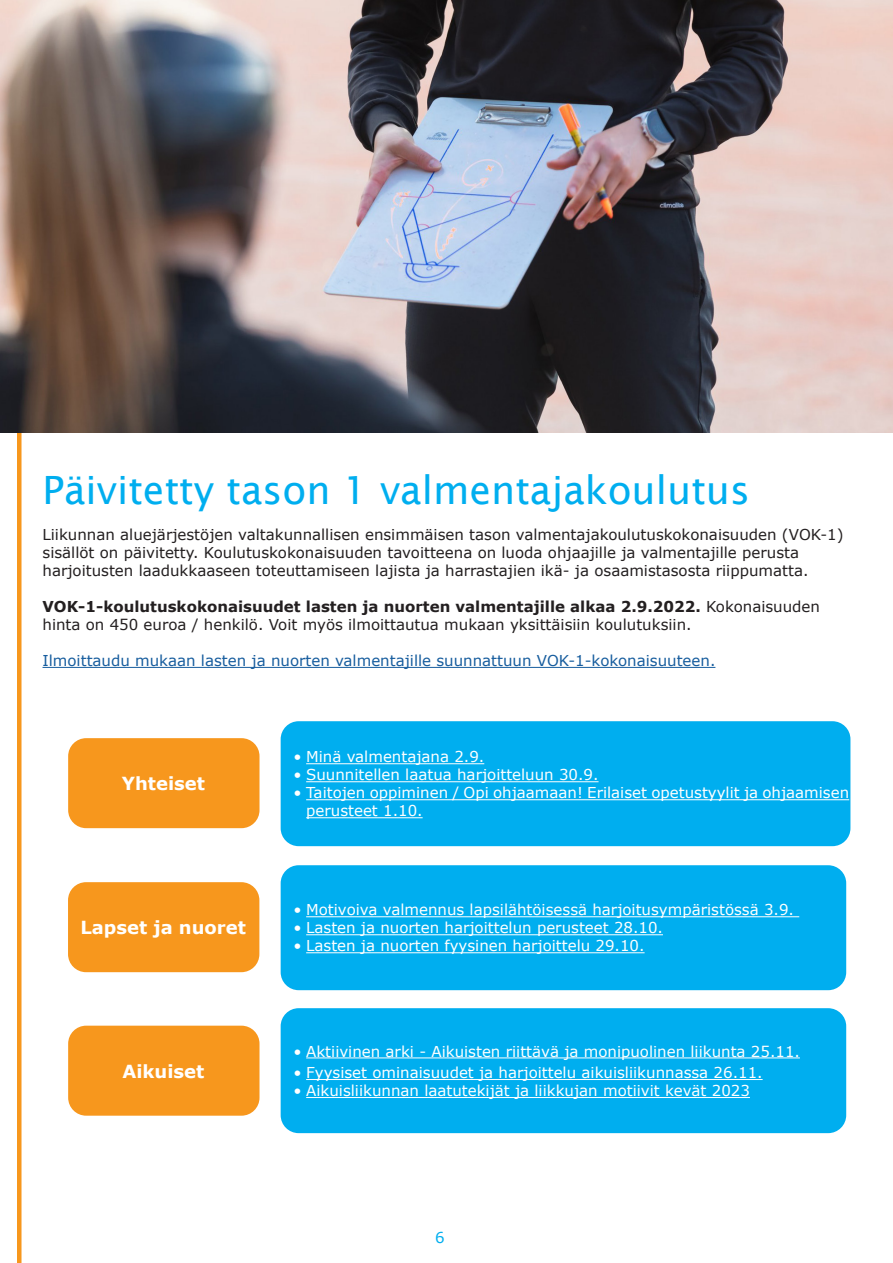
<style>
.page{position:relative;width:893px;height:1263px;background:#fff}
.page>*{position:absolute;margin:0;border:0;box-sizing:border-box;transform-origin:0 0}
.Otsikko1{font:39px "Lucida Sans";color:#00aeef}
.t1{font:700 18px "Verdana";color:#fff}
.t2{font:15px/18px "Verdana";color:#fff}
.Perusteksti{font:15px/18px "Verdana";color:#231f20}
.Perusteksti-2{font:15px "Verdana";color:#175d9e}
.t3{font:15px "Verdana";color:#00aeef}
.s1{font-weight:700}
</style>
<div class="page">
<div style="left:17px;top:0;width:5px;height:1263px;background:#f7971d"></div>
<hr style="left:43px;top:667px;width:672px;height:1px;background:#175d9e">
<img style="left:0;top:0;width:893px;height:432px">
<div style="left:68px;top:738px;width:191px;height:90px;background:#f7971d;border-radius:18px"></div>
<div style="left:68px;top:882px;width:191px;height:90px;background:#f7971d;border-radius:18px"></div>
<div style="left:68px;top:1026px;width:191px;height:90px;background:#f7971d;border-radius:18px"></div>
<div style="left:281px;top:721px;width:569px;height:125px;background:#00aeef;border-radius:18px"></div>
<hr style="left:306px;top:763px;width:178px;height:1px;background:#fff">
<hr style="left:306px;top:781px;width:293px;height:1px;background:#fff">
<hr style="left:306px;top:799px;width:543px;height:1px;background:#fff">
<hr style="left:306px;top:817px;width:117px;height:1px;background:#fff">
<div style="left:281px;top:865px;width:565px;height:125px;background:#00aeef;border-radius:18px"></div>
<hr style="left:306px;top:916px;width:493px;height:1px;background:#fff">
<hr style="left:306px;top:934px;width:357px;height:1px;background:#fff">
<hr style="left:306px;top:952px;width:339px;height:1px;background:#fff">
<div style="left:281px;top:1008px;width:565px;height:125px;background:#00aeef;border-radius:18px"></div>
<hr style="left:306px;top:1057px;width:494px;height:1px;background:#fff">
<hr style="left:306px;top:1079px;width:457px;height:1px;background:#fff">
<hr style="left:306px;top:1097px;width:444px;height:1px;background:#fff">
<p class="Otsikko1" style="left:43px;top:468px;width:709px">Päivitetty tason 1 valmentajakoulutus</p>
<p class="Perusteksti" style="left:43px;top:525px;width:802px">Liikunnan aluejärjestöjen valtakunnallisen ensimmäisen tason valmentajakoulutuskokonaisuuden (VOK-1) sisällöt on päivitetty. Koulutuskokonaisuuden tavoitteena on luoda ohjaajille ja valmentajille perusta harjoitusten laadukkaaseen toteuttamiseen lajista ja harrastajien ikä- ja osaamistasosta riippumatta.</p>
<p class="Perusteksti" style="left:43px;top:597px;width:779px"><span class="s1">VOK-1-koulutuskokonaisuudet lasten ja nuorten valmentajille alkaa 2.9.2022.</span> Kokonaisuuden hinta on 450 euroa / henkilö. Voit myös ilmoittautua mukaan yksittäisiin koulutuksiin.</p>
<p class="Perusteksti-2" style="left:43px;top:650px;width:674px">Ilmoittaudu mukaan lasten ja nuorten valmentajille suunnattuun VOK-1-kokonaisuuteen.</p>
<p class="t1" style="left:122px;top:771px;width:85px">Yhteiset</p>
<p class="t1" style="left:80px;top:915px;width:167px">Lapset ja nuoret</p>
<p class="t1" style="left:122px;top:1058px;width:84px">Aikuiset</p>
<p class="t2" style="left:293px;top:748px;width:192px">• Minä valmentajana 2.9.</p>
<p class="t2" style="left:293px;top:766px;width:307px">• Suunnitellen laatua harjoitteluun 30.9.</p>
<p class="t2" style="left:306px;top:784px;width:545px;text-indent:-13px">• Taitojen oppiminen / Opi ohjaamaan! Erilaiset opetustyylit ja ohjaamisen perusteet 1.10.</p>
<p class="t2" style="left:293px;top:901px;width:502px">• Motivoiva valmennus lapsilähtöisessä harjoitusympäristössä 3.9.</p>
<p class="t2" style="left:293px;top:919px;width:371px">• Lasten ja nuorten harjoittelun perusteet 28.10.</p>
<p class="t2" style="left:293px;top:937px;width:353px">• Lasten ja nuorten fyysinen harjoittelu 29.10.</p>
<p class="t2" style="left:293px;top:1042px;width:508px">• Aktiivinen arki - Aikuisten riittävä ja monipuolinen liikunta 25.11.</p>
<p class="t2" style="left:293px;top:1063px;width:471px">• Fyysiset ominaisuudet ja harjoittelu aikuisliikunnassa 26.11.</p>
<p class="t2" style="left:293px;top:1081px;width:458px">• Aikuisliikunnan laatutekijät ja liikkujan motiivit kevät 2023</p>
<p class="t3" style="left:435px;top:1227px;width:11px">6</p>
</div>
